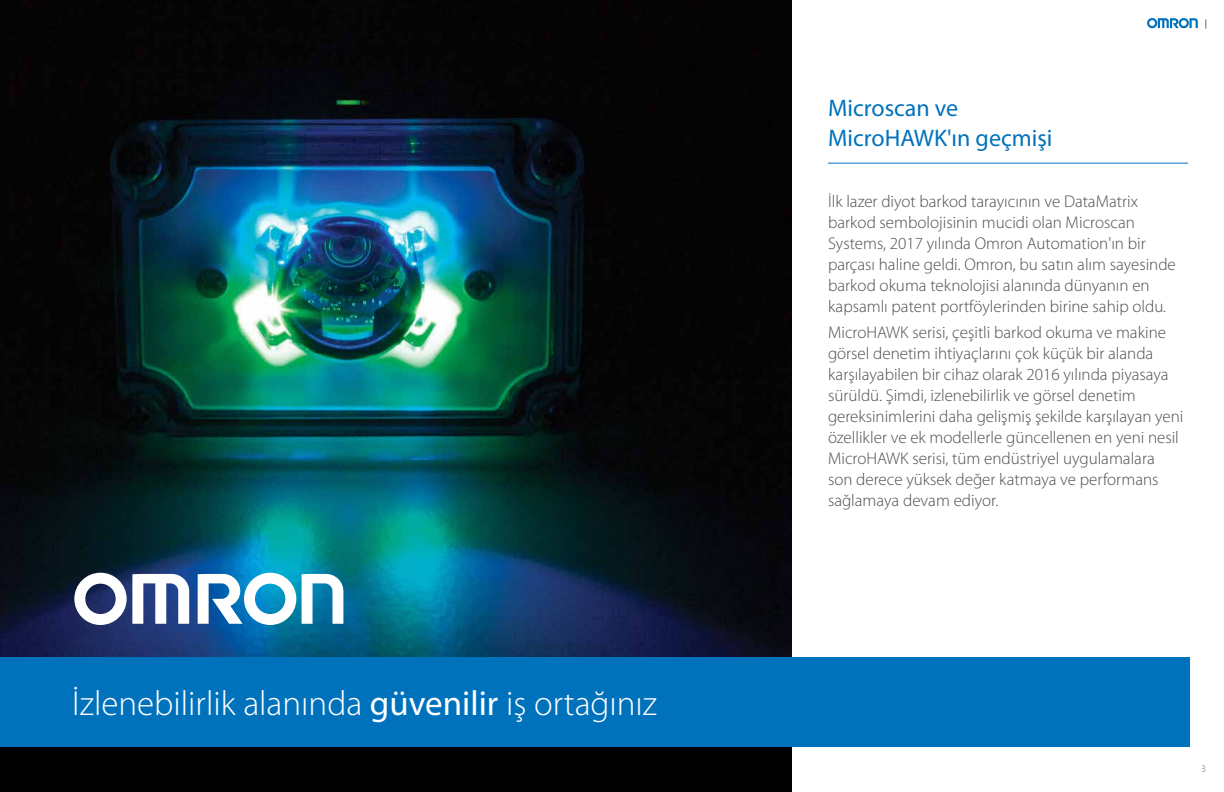
<style>
.page{position:relative;width:1224px;height:792px;background:#fff}
.page>*{position:absolute;margin:0;border:0;box-sizing:border-box;transform-origin:0 0}
.t1{font:300 35px "Myriad Pro";color:#fff}
.t2{font:24px/30px "Myriad Pro";color:#0072bc}
.t3{font:300 17px/21px "Myriad Pro";color:#4d4d4f}
.t4{font:300 10px "Myriad Pro";color:#6d6e71}
.s1{font-weight:400}
</style>
<div class="page">
<img style="left:0;top:0;width:792px;height:657px">
<div style="left:0;top:693px;width:792px;height:99px;background:#000"></div>
<hr style="left:828px;top:163px;width:360px;height:1px;background:#0072bc">
<div style="left:0;top:657px;width:1189px;height:90px;background:#0072bc"></div>
<svg style="left:74px;top:573px;width:115px;height:52px"></svg>
<svg style="left:302px;top:574px;width:41px;height:50px"></svg>
<svg style="left:198px;top:573px;width:98px;height:52px"></svg>
<svg style="left:1147px;top:18px;width:51px;height:10px"></svg>
<h1 class="t1" style="left:72px;top:684px;width:586px">İzlenebilirlik alanında <span class="s1">güvenilir</span> iş ortağınız</h1>
<h2 class="t2" style="left:828px;top:93px;width:226px">Microscan ve<br>MicroHAWK'ın geçmişi</h2>
<p class="t3" style="left:828px;top:191px;width:349px">İlk lazer diyot barkod tarayıcının ve DataMatrix barkod sembolojisinin mucidi olan Microscan Systems, 2017 yılında Omron Automation'ın bir parçası haline geldi. Omron, bu satın alım sayesinde barkod okuma teknolojisi alanında dünyanın en kapsamlı patent portföylerinden birine sahip oldu.</p>
<p class="t3" style="left:828px;top:322px;width:357px">MicroHAWK serisi, çeşitli barkod okuma ve makine görsel denetim ihtiyaçlarını çok küçük bir alanda karşılayabilen bir cihaz olarak 2016 yılında piyasaya sürüldü. Şimdi, izlenebilirlik ve görsel denetim gereksinimlerini daha gelişmiş şekilde karşılayan yeni özellikler ve ek modellerle güncellenen en yeni nesil MicroHAWK serisi, tüm endüstriyel uygulamalara<br>son derece yüksek değer katmaya ve performans sağlamaya devam ediyor.</p>
<p class="t4" style="left:1201px;top:763px;width:6px">3</p>
</div>
